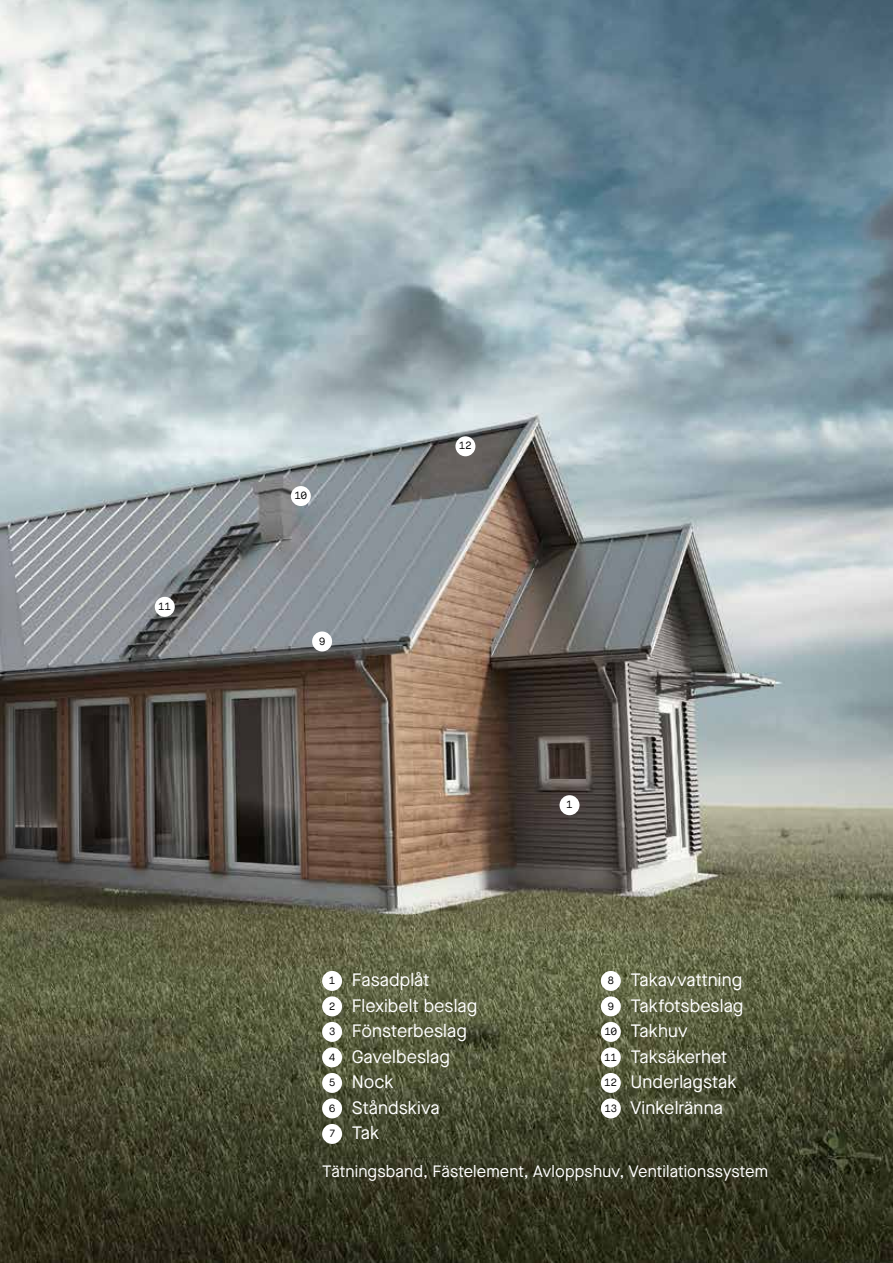
<style>
.page{position:relative;width:893px;height:1263px;background:#fff}
.page>*{position:absolute;margin:0;border:0;box-sizing:border-box;transform-origin:0 0}
.t1{font:18px/25.5px "Maison Neue";letter-spacing:.005em;color:#fff}
.t2{font:16.5px "Maison Neue";letter-spacing:.01em;color:#fff}
.t3{font:10.5px "Maison Neue Mono";color:#000}
.s1{font-family:"Maison Neue Mono";font-size:10.5px;color:#000}
</style>
<div class="page">
<img style="left:0;top:0;width:893px;height:1263px">
<div style="left:322px;top:971px;width:20px;height:20px;background:#fff;border-radius:50%"></div>
<div style="left:322px;top:996px;width:20px;height:20px;background:#fff;border-radius:50%"></div>
<div style="left:322px;top:1022px;width:20px;height:20px;background:#fff;border-radius:50%"></div>
<div style="left:322px;top:1047px;width:20px;height:20px;background:#fff;border-radius:50%"></div>
<div style="left:322px;top:1073px;width:20px;height:20px;background:#fff;border-radius:50%"></div>
<div style="left:322px;top:1098px;width:20px;height:20px;background:#fff;border-radius:50%"></div>
<div style="left:322px;top:1124px;width:20px;height:20px;background:#fff;border-radius:50%"></div>
<div style="left:601px;top:971px;width:20px;height:20px;background:#fff;border-radius:50%"></div>
<div style="left:601px;top:996px;width:20px;height:20px;background:#fff;border-radius:50%"></div>
<div style="left:601px;top:1022px;width:20px;height:20px;background:#fff;border-radius:50%"></div>
<div style="left:601px;top:1047px;width:20px;height:20px;background:#fff;border-radius:50%"></div>
<div style="left:601px;top:1073px;width:20px;height:20px;background:#fff;border-radius:50%"></div>
<div style="left:601px;top:1098px;width:20px;height:20px;background:#fff;border-radius:50%"></div>
<div style="left:559px;top:795px;width:20px;height:20px;background:#fff;border-radius:50%"></div>
<div style="left:312px;top:631px;width:20px;height:20px;background:#fff;border-radius:50%"></div>
<div style="left:291px;top:486px;width:20px;height:20px;background:#fff;border-radius:50%"></div>
<div style="left:155px;top:597px;width:20px;height:20px;background:#fff;border-radius:50%"></div>
<div style="left:455px;top:436px;width:20px;height:20px;background:#fff;border-radius:50%"></div>
<p class="t3" style="left:158px;top:600px;width:15px">11</p>
<p class="t3" style="left:294px;top:489px;width:14px">10</p>
<p class="t3" style="left:319px;top:634px;width:8px">9</p>
<p class="t3" style="left:459px;top:439px;width:15px">12</p>
<p class="t3" style="left:566px;top:798px;width:8px">1</p>
<p class="t1" style="left:329px;top:967px;width:150px"><span class="s1">1</span> Fasadplåt<br><span class="s1">2</span> Flexibelt beslag<br><span class="s1">3</span> Fönsterbeslag<br><span class="s1">4</span> Gavelbeslag<br><span class="s1">5</span> Nock<br><span class="s1">6</span> Ståndskiva<br><span class="s1">7</span> Tak</p>
<p class="t1" style="left:604px;top:967px;width:141px"><span class="s1">8</span> Takavvattning<br><span class="s1">9</span> Takfotsbeslag<br><span class="s1">10</span> Takhuv<br><span class="s1">11</span> Taksäkerhet<br><span class="s1">12</span> Underlagstak<br><span class="s1">13</span> Vinkelränna</p>
<p class="t2" style="left:322px;top:1160px;width:447px">Tätningsband, Fästelement, Avloppshuv, Ventilationssystem</p>
</div>
